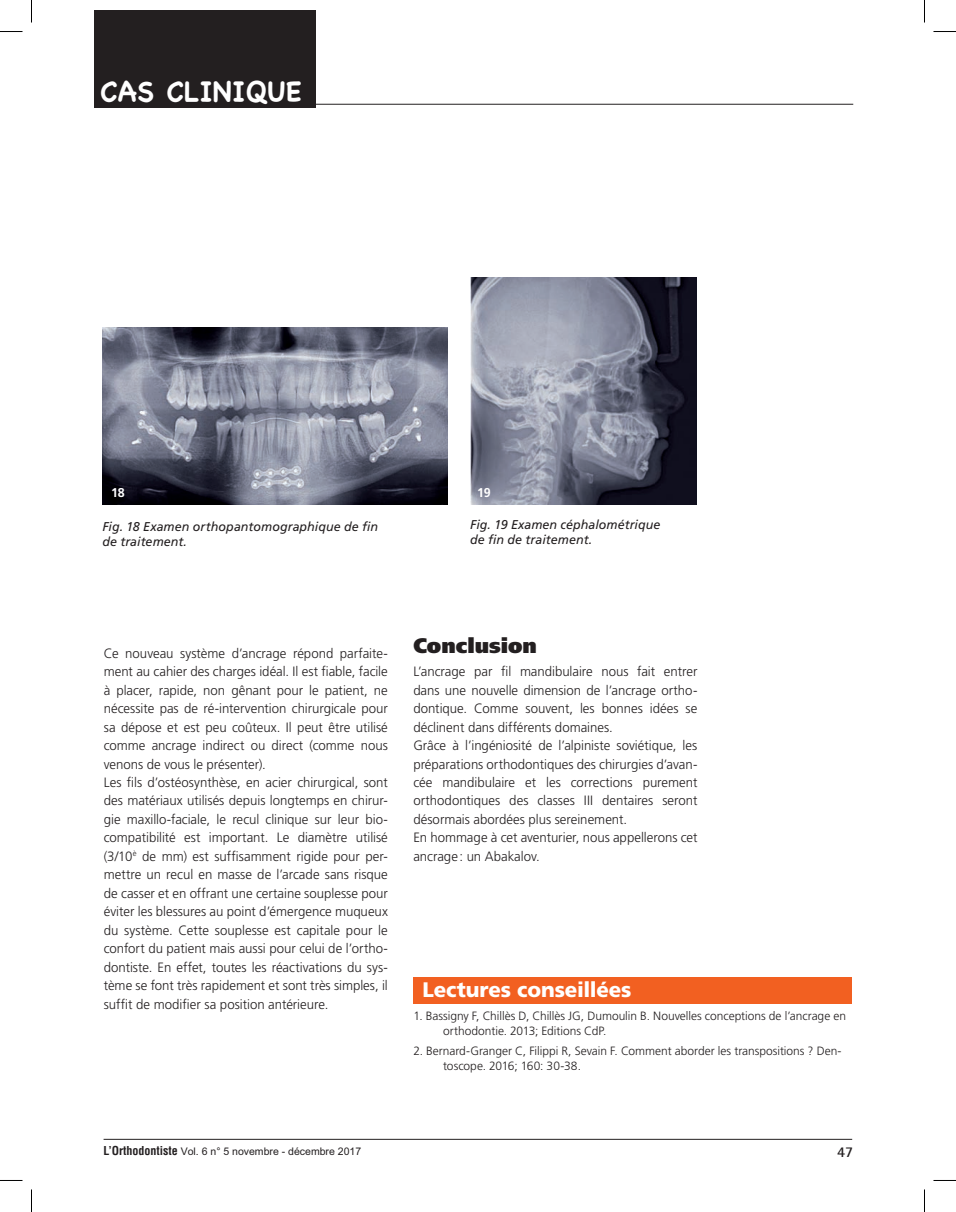
<style>
.page{position:relative;width:956px;height:1212px;background:#fff}
.page>*{position:absolute;margin:0;border:0;box-sizing:border-box;transform-origin:0 0}
.t1{font:700 28.5px "Chalkboard";letter-spacing:.005em;color:#fff}
.t2{font:900 21px "Frutiger";letter-spacing:-.005em;color:#fff}
.t3{font:900 21px "Frutiger";color:#231f20}
.t4{font:700 15px "Rotis Sans Serif";color:#231f20}
.t5{font:300 13.5px/18.5px "Frutiger";color:#231f20}
.t6{font:italic 12.75px/15px "Frutiger";letter-spacing:.005em;color:#231f20}
.t7{font:700 12.75px "Frutiger";color:#fff}
.t8{font:300 12px/15px "Frutiger";letter-spacing:-.005em;color:#231f20}
.t9{font:10.5px "M Arial";color:#231f20}
.s1{font-family:"Helvetica";font-weight:700;font-stretch:condensed;font-size:12px}
</style>
<div class="page">
<hr style="left:104px;top:1138px;width:748px;height:1px;background:#231f20">
<hr style="left:104px;top:104px;width:749px;height:1px;background:#231f20">
<div style="left:95px;top:10px;width:221px;height:98px;background:#231f20"></div>
<img style="left:102px;top:327px;width:345px;height:177px">
<img style="left:470px;top:277px;width:226px;height:227px">
<div style="left:413px;top:976px;width:439px;height:27px;background:#f26021"></div>
<svg style="left:0;top:31px;width:22px;height:1px"></svg>
<svg style="left:933px;top:31px;width:23px;height:1px"></svg>
<svg style="left:31px;top:0;width:1px;height:22px"></svg>
<svg style="left:31px;top:1189px;width:1px;height:22px"></svg>
<svg style="left:924px;top:0;width:1px;height:22px"></svg>
<svg style="left:924px;top:1189px;width:1px;height:22px"></svg>
<h1 class="t1" style="left:100px;top:75px;width:203px">CAS CLINIQUE</h1>
<p class="t7" style="left:111px;top:485px;width:15px">18</p>
<p class="t7" style="left:477px;top:485px;width:15px">19</p>
<p class="t6" style="left:102px;top:519px;width:277px">Fig. 18 Examen orthopantomographique de fin de traitement.</p>
<p class="t6" style="left:470px;top:517px;width:192px">Fig. 19 Examen céphalométrique de fin de traitement.</p>
<p class="t5" style="left:104px;top:643px;width:286px">Ce nouveau système d’ancrage répond parfaite&shy;ment au cahier des charges idéal. Il est fiable, facile à placer, rapide, non gênant pour le patient, ne nécessite pas de ré-intervention chirurgicale pour sa dépose et est peu coûteux. Il peut être utilisé comme ancrage indirect ou direct (comme nous venons de vous le présenter).<br>Les fils d’ostéosynthèse, en acier chirurgical, sont des matériaux utilisés depuis longtemps en chirur&shy;gie maxillo-faciale, le recul clinique sur leur bio&shy;compatibilité est important. Le diamètre utilisé (3/10<sup>è</sup> de mm) est suffisamment rigide pour per&shy;mettre un recul en masse de l’arcade sans risque de casser et en offrant une certaine souplesse pour éviter les blessures au point d’émergence muqueux du système. Cette souplesse est capitale pour le confort du patient mais aussi pour celui de l’ortho&shy;dontiste. En effet, toutes les réactivations du sys&shy;tème se font très rapidement et sont très simples, il suffit de modifier sa position antérieure.</p>
<h2 class="t3" style="left:413px;top:632px;width:125px">Conclusion</h2>
<p class="t5" style="left:413px;top:662px;width:286px">L’ancrage par fil mandibulaire nous fait entrer dans une nouvelle dimension de l’ancrage ortho&shy;dontique. Comme souvent, les bonnes idées se déclinent dans différents domaines.<br>Grâce à l’ingéniosité de l’alpiniste soviétique, les préparations orthodontiques des chirurgies d’avan&shy;cée mandibulaire et les corrections purement orthodontiques des classes III dentaires seront désormais abordées plus sereinement.<br>En hommage à cet aventurier, nous appellerons cet ancrage: un Abakalov.</p>
<h2 class="t2" style="left:422px;top:977px;width:211px">Lectures conseillées</h2>
<p class="t8" style="left:443px;top:1008px;width:404px;text-indent:-30px">1. Bassigny F, Chillès D, Chillès JG, Dumoulin B. Nouvelles conceptions de l’ancrage en orthodontie. 2013; Editions CdP.</p>
<p class="t8" style="left:443px;top:1042px;width:400px;text-indent:-30px">2. Bernard-Granger C, Filippi R, Sevain F. Comment aborder les transpositions ? Den&shy;toscope. 2016; 160: 30-38.</p>
<p class="t9" style="left:104px;top:1144px;width:259px"><span class="s1">L’Orthodontiste</span> Vol. 6 n° 5 novembre - décembre 2017</p>
<p class="t4" style="left:837px;top:1141px;width:18px">47</p>
</div>
